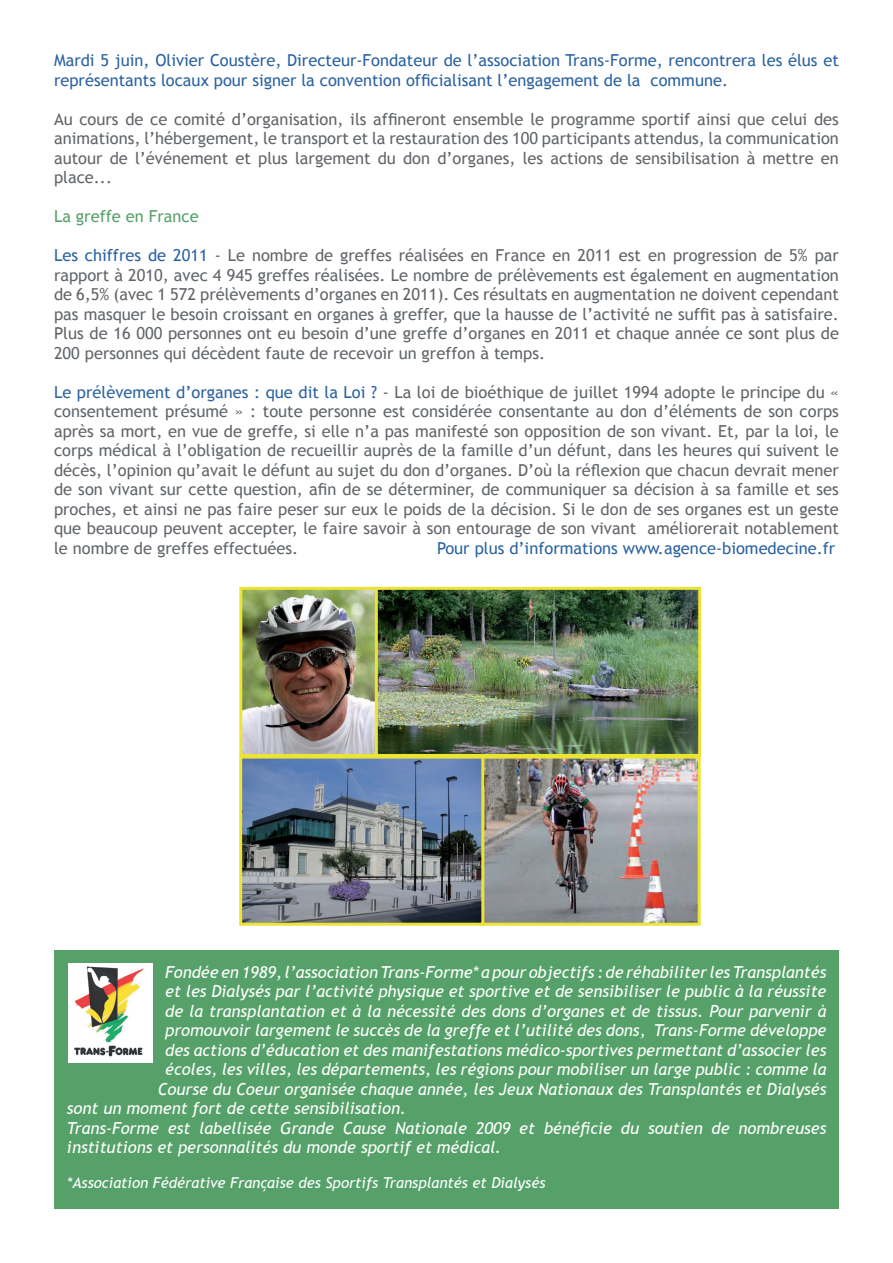
<style>
.page{position:relative;width:893px;height:1263px;background:#fff}
.page>*{position:absolute;margin:0;border:0;box-sizing:border-box;transform-origin:0 0}
.t1{font:16.5px/19.5px "Trebuchet MS";color:#616569;text-align:justify}
.t2{font:italic 16.5px "Trebuchet MS";color:#fff}
.t3{font:16.5px/19.5px "Trebuchet MS";color:#2b62a0}
.t4{font:16.5px "Trebuchet MS";color:#55a169}
.t5{font:italic 15px "Trebuchet MS";color:#fff}
.s1{color:#2b62a0}
</style>
<div class="page">
<div style="left:54px;top:950px;width:785px;height:259px;background:#55a169"></div>
<img style="left:68px;top:963px;width:85px;height:99px">
<img style="left:243px;top:591px;width:131px;height:162px">
<div style="left:239px;top:587px;width:139px;height:170px;border:3px solid #ece435"></div>
<img style="left:484px;top:759px;width:213px;height:163px">
<div style="left:479px;top:755px;width:222px;height:171px;border:3px solid #ece435"></div>
<img style="left:379px;top:591px;width:318px;height:162px">
<div style="left:375px;top:587px;width:326px;height:170px;border:3px solid #ece435"></div>
<img style="left:243px;top:759px;width:237px;height:163px">
<div style="left:239px;top:755px;width:245px;height:171px;border:3px solid #ece435"></div>
<p class="t3" style="left:54px;top:51px;width:786px">Mardi 5 juin, Olivier Coustère, Directeur-Fondateur de l’association Trans-Forme, rencontrera les élus et représentants locaux pour signer la convention officialisant l’engagement de la commune.</p>
<p class="t1" style="left:54px;top:109px;width:786px">Au cours de ce comité d’organisation, ils affineront ensemble le programme sportif ainsi que celui des animations, l’hébergement, le transport et la restauration des 100 participants attendus, la communication autour de l’événement et plus largement du don d’organes, les actions de sensibilisation à mettre en place...</p>
<p class="t4" style="left:54px;top:207px;width:146px">La greffe en France</p>
<p class="t1" style="left:54px;top:246px;width:786px"><span class="s1">Les chiffres de 2011</span> - Le nombre de greffes réalisées en France en 2011 est en progression de 5% par rapport à 2010, avec 4 945 greffes réalisées. Le nombre de prélèvements est également en augmentation de 6,5% (avec 1 572 prélèvements d’organes en 2011). Ces résultats en augmentation ne doivent cependant pas masquer le besoin croissant en organes à greffer, que la hausse de l’activité ne suffit pas à satisfaire.<br>Plus de 16 000 personnes ont eu besoin d’une greffe d’organes en 2011 et chaque année ce sont plus de 200 personnes qui décèdent faute de recevoir un greffon à temps.</p>
<p class="t1" style="left:54px;top:382px;width:786px"><span class="s1">Le prélèvement d’organes : que dit la Loi ?</span> - La loi de bioéthique de juillet 1994 adopte le principe du « consentement présumé » : toute personne est considérée consentante au don d’éléments de son corps après sa mort, en vue de greffe, si elle n’a pas manifesté son opposition de son vivant. Et, par la loi, le corps médical à l’obligation de recueillir auprès de la famille d’un défunt, dans les heures qui suivent le décès, l’opinion qu’avait le défunt au sujet du don d’organes. D’où la réflexion que chacun devrait mener de son vivant sur cette question, afin de se déterminer, de communiquer sa décision à sa famille et ses proches, et ainsi ne pas faire peser sur eux le poids de la décision. Si le don de ses organes est un geste que beaucoup peuvent accepter, le faire savoir à son entourage de son vivant améliorerait notablement le nombre de greffes effectuées.</p>
<p class="t3" style="left:437px;top:538px;width:400px">Pour plus d’informations www.agence-biomedecine.fr</p>
<p class="t2" style="left:165px;top:962px;width:663px">Fondée en 1989, l’association Trans-Forme* a pour objectifs : de réhabiliter les Transplantés</p>
<p class="t2" style="left:165px;top:981px;width:663px">et les Dialysés par l’activité physique et sportive et de sensibiliser le public à la réussite</p>
<p class="t2" style="left:165px;top:1001px;width:663px">de la transplantation et à la nécessité des dons d’organes et de tissus. Pour parvenir à</p>
<p class="t2" style="left:165px;top:1020px;width:663px">promouvoir largement le succès de la greffe et l’utilité des dons, Trans-Forme développe</p>
<p class="t2" style="left:165px;top:1040px;width:663px">des actions d’éducation et des manifestations médico-sportives permettant d’associer les</p>
<p class="t2" style="left:165px;top:1059px;width:663px">écoles, les villes, les départements, les régions pour mobiliser un large public : comme la</p>
<p class="t2" style="left:158px;top:1079px;width:670px">Course du Coeur organisée chaque année, les Jeux Nationaux des Transplantés et Dialysés</p>
<p class="t2" style="left:67px;top:1098px;width:341px">sont un moment fort de cette sensibilisation.</p>
<p class="t2" style="left:67px;top:1118px;width:761px">Trans-Forme est labellisée Grande Cause Nationale 2009 et bénéficie du soutien de nombreuses</p>
<p class="t2" style="left:67px;top:1137px;width:436px">institutions et personnalités du monde sportif et médical.</p>
<p class="t5" style="left:67px;top:1173px;width:480px">*Association Fédérative Française des Sportifs Transplantés et Dialysés</p>
</div>
